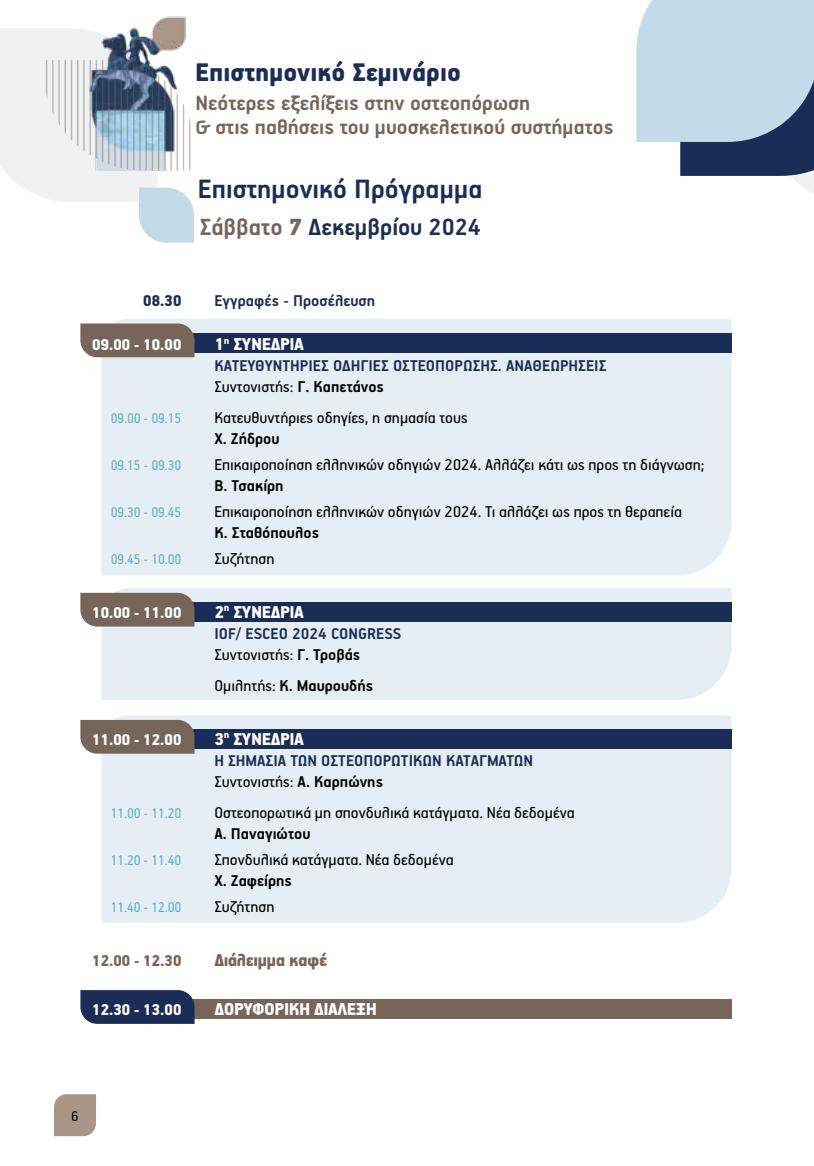
<style>
.page{position:relative;width:814px;height:1166px;background:#fff}
.page>*{position:absolute;margin:0;border:0;box-sizing:border-box;transform-origin:0 0}
.t1{font:700 29.75px "PF Handbook Pro";color:#1a2d57}
.t2{font:900 28.53px "PF Handbook Pro";color:#1a2d57}
.t3{font:700 26.25px "PF Handbook Pro";color:#1a2d57}
.t4{font:700 23.28px/24.7px "PF Handbook Pro";color:#776559}
.t5{font:900 19.25px "PF Handbook Pro";letter-spacing:-.025em;color:#fff}
.t6{font:900 19.25px "PF Handbook Pro";letter-spacing:-.025em;color:#776559}
.t7{font:17.5px "PF Handbook Pro";color:#000}
.t8{font:700 17.5px/21px "PF Handbook Pro";color:#1a2d57}
.t9{font:700 17.5px "PF Handbook Pro";color:#000}
.t10{font:900 17.5px "PF Handbook Pro";letter-spacing:-.025em;color:#fff}
.t11{font:900 17.5px "PF Handbook Pro";letter-spacing:-.025em;color:#776559}
.t12{font:900 17.5px "PF Handbook Pro";color:#1a2d57}
.t13{font:15.75px "PF Handbook Pro";color:#61acc5;scale:.9 1}
.t14{font:15.75px "PF Handbook Pro";color:#000}
.s1{color:#776559}
.s2{font-weight:900;color:#776559}
.s3{font-weight:400;color:#000}
.s4{color:#000}
.s5{font-weight:400}
</style>
<div class="page">
<svg style="left:636px;top:0;width:178px;height:194px;background:#afc2d3"></svg>
<img style="left:152px;top:16px;width:34px;height:12px">
<div style="left:101px;top:319px;width:630px;height:256px;background:#e5eef4"></div>
<div style="left:101px;top:588px;width:630px;height:112px;background:#e5eef4"></div>
<div style="left:101px;top:715px;width:630px;height:208px;background:#e5eef4"></div>
<div style="left:145px;top:333px;width:586px;height:19px;background:#1a2d57"></div>
<div style="left:145px;top:602px;width:586px;height:20px;background:#1a2d57"></div>
<div style="left:145px;top:729px;width:586px;height:20px;background:#1a2d57"></div>
<div style="left:145px;top:999px;width:586px;height:20px;background:#776559"></div>
<div style="left:80px;top:323px;width:114px;height:34px;background:#776559"></div>
<div style="left:80px;top:593px;width:114px;height:33px;background:#776559"></div>
<div style="left:80px;top:720px;width:114px;height:34px;background:#776559"></div>
<svg style="left:80px;top:990px;width:114px;height:34px;background:#22355d"></svg>
<svg style="left:0;top:28px;width:194px;height:215px"></svg>
<div style="left:54px;top:1094px;width:42px;height:42px;background:#aa9687"></div>
<h2 class="t2" style="left:195px;top:55px;width:267px">Επιστημονικό Σεμινάριο</h2>
<h3 class="t4" style="left:195px;top:89px;width:419px">Νεότερες εξελίξεις στην οστεοπόρωση<br>&amp; στις παθήσεις του μυοσκελετικού συστήματος</h3>
<h1 class="t1" style="left:198px;top:171px;width:286px">Επιστημονικό Πρόγραμμα</h1>
<h3 class="t3" style="left:200px;top:211px;width:282px"><span class="s1">Σάββατο</span> <span class="s2">7</span> Δεκεμβρίου 2024</h3>
<p class="t12" style="left:143px;top:290px;width:40px">08.30</p>
<p class="t8" style="left:214px;top:289px;width:162px">Εγγραφές - Προσέλευση</p>
<p class="t10" style="left:92px;top:334px;width:91px">09.00 - 10.00</p>
<p class="t5" style="left:214px;top:332px;width:91px">1<sup>η</sup> ΣΥΝΕΔΡΙΑ</p>
<p class="t8" style="left:214px;top:354px;width:393px">ΚΑΤΕΥΘΥΝΤΗΡΙΕΣ ΟΔΗΓΙΕΣ ΟΣΤΕΟΠΟΡΩΣΗΣ. ΑΝΑΘΕΩΡΗΣΕΙΣ<br><span class="s3">Συντονιστής:</span> <span class="s4">Γ. Καπετάνος</span></p>
<p class="t13" style="left:111px;top:408px;width:80px">09.00 - 09.15</p>
<p class="t7" style="left:214px;top:407px;width:255px">Κατευθυντήριες οδηγίες, η σημασία τους</p>
<p class="t9" style="left:214px;top:428px;width:67px">Χ. Ζήδρου</p>
<p class="t13" style="left:111px;top:455px;width:80px">09.15 - 09.30</p>
<p class="t7" style="left:214px;top:454px;width:491px">Επικαιροποίηση ελληνικών οδηγιών 2024. Αλλάζει κάτι ως προς τη διάγνωση;</p>
<p class="t9" style="left:214px;top:475px;width:71px">Β. Τσακίρη</p>
<p class="t13" style="left:111px;top:502px;width:80px">09.30 - 09.45</p>
<p class="t7" style="left:214px;top:501px;width:469px">Επικαιροποίηση ελληνικών οδηγιών 2024. Τι αλλάζει ως προς τη θεραπεία</p>
<p class="t9" style="left:214px;top:522px;width:106px">Κ. Σταθόπουλος</p>
<p class="t13" style="left:111px;top:549px;width:80px">09.45 - 10.00</p>
<p class="t7" style="left:214px;top:548px;width:61px">Συζήτηση</p>
<p class="t10" style="left:92px;top:602px;width:91px">10.00 - 11.00</p>
<p class="t5" style="left:214px;top:600px;width:91px">2<sup>η</sup> ΣΥΝΕΔΡΙΑ</p>
<p class="t8" style="left:214px;top:622px;width:188px">IOF/ ESCEO 2024 CONGRESS<br><span class="s3">Συντονιστής:</span> <span class="s4">Γ. Τροβάς</span></p>
<p class="t9" style="left:214px;top:675px;width:160px"><span class="s5">Ομιλητής:</span> Κ. Μαυρουδής</p>
<p class="t10" style="left:92px;top:729px;width:91px">11.00 - 12.00</p>
<p class="t5" style="left:214px;top:727px;width:91px">3<sup>η</sup> ΣΥΝΕΔΡΙΑ</p>
<p class="t8" style="left:214px;top:749px;width:320px">Η ΣΗΜΑΣΙΑ ΤΩΝ ΟΣΤΕΟΠΟΡΩΤΙΚΩΝ ΚΑΤΑΓΜΑΤΩΝ<br><span class="s3">Συντονιστής:</span> <span class="s4">Α. Καρπώνης</span></p>
<p class="t13" style="left:111px;top:803px;width:80px">11.00 - 11.20</p>
<p class="t7" style="left:214px;top:802px;width:362px">Οστεοπορωτικά μη σπονδυλικά κατάγματα. Νέα δεδομένα</p>
<p class="t9" style="left:214px;top:823px;width:97px">Α. Παναγιώτου</p>
<p class="t13" style="left:111px;top:850px;width:80px">11.20 - 11.40</p>
<p class="t7" style="left:214px;top:849px;width:241px">Σπονδυλικά κατάγματα. Νέα δεδομένα</p>
<p class="t9" style="left:214px;top:870px;width:79px">Χ. Ζαφείρης</p>
<p class="t13" style="left:111px;top:897px;width:80px">11.40 - 12.00</p>
<p class="t7" style="left:214px;top:896px;width:61px">Συζήτηση</p>
<p class="t11" style="left:92px;top:950px;width:91px">12.00 - 12.30</p>
<p class="t6" style="left:214px;top:948px;width:114px">Διάλειμμα καφέ</p>
<p class="t10" style="left:92px;top:999px;width:91px">12.30 - 13.00</p>
<p class="t5" style="left:214px;top:997px;width:164px">ΔΟΡΥΦΟΡΙΚΗ ΔΙΑΛΕΞΗ</p>
<p class="t14" style="left:71px;top:1106px;width:9px">6</p>
</div>
